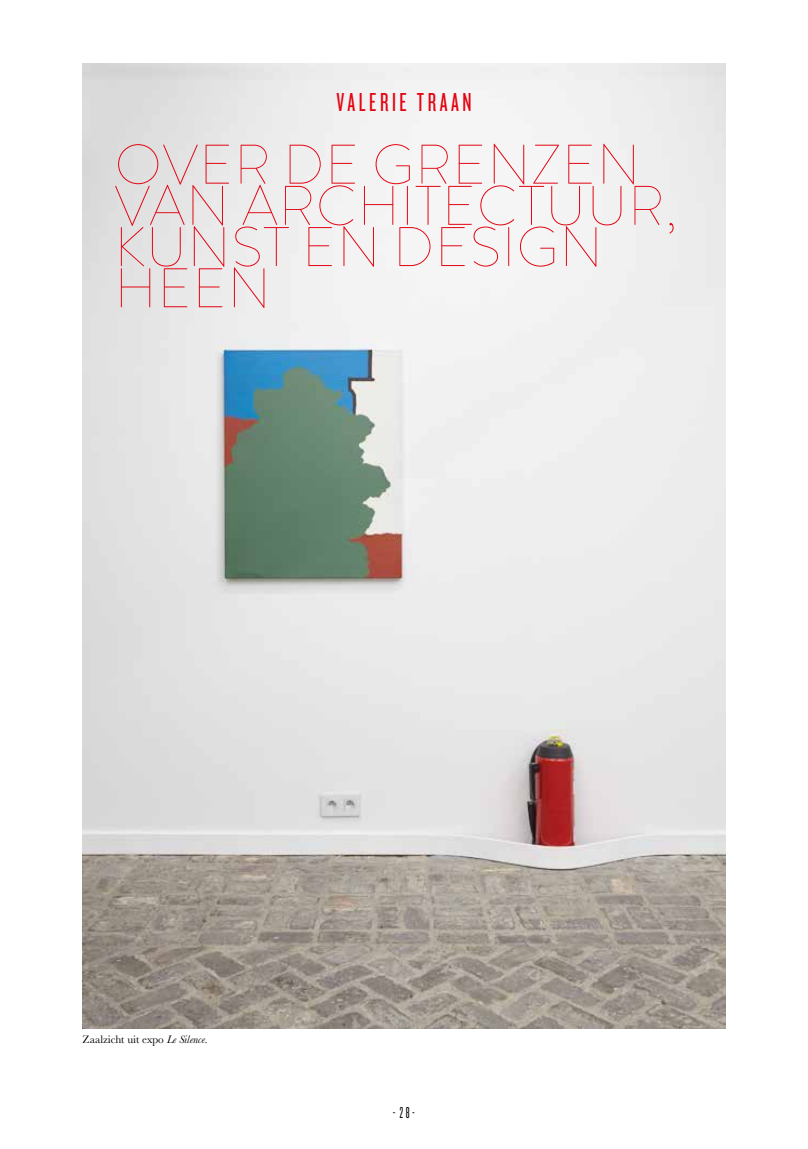
<style>
.page{position:relative;width:808px;height:1149px;background:#fff}
.page>*{position:absolute;margin:0;border:0;box-sizing:border-box;transform-origin:0 0}
.t1{font:100 55.65px/41.1px "Brandon Grotesque";letter-spacing:.02em;color:#e30613}
.t2{font:27px "Knockout HTF27 Junior Bantamwt";letter-spacing:.13em;color:#e30613}
.t3{font:16.5px "Knockout HTF26 Junior Flyweight";color:#000}
.t4{font:11.25px "Baskerville MT Std";color:#000}
.s1{font-style:italic}
</style>
<div class="page">
<img style="left:83px;top:64px;width:642px;height:963px">
<p class="t2" style="left:336px;top:89px;width:136px">VALERIE TRAAN</p>
<p class="t1" style="left:115px;top:143px;width:565px">OVER DE GRENZEN<br>VAN ARCHITECTUUR,<br>KUNST EN DESIGN<br>HEEN</p>
<p class="t4" style="left:83px;top:1032px;width:126px">Zaalzicht uit expo <span class="s1">Le Silence.</span></p>
<p class="t3" style="left:393px;top:1104px;width:23px">-28-</p>
</div>
